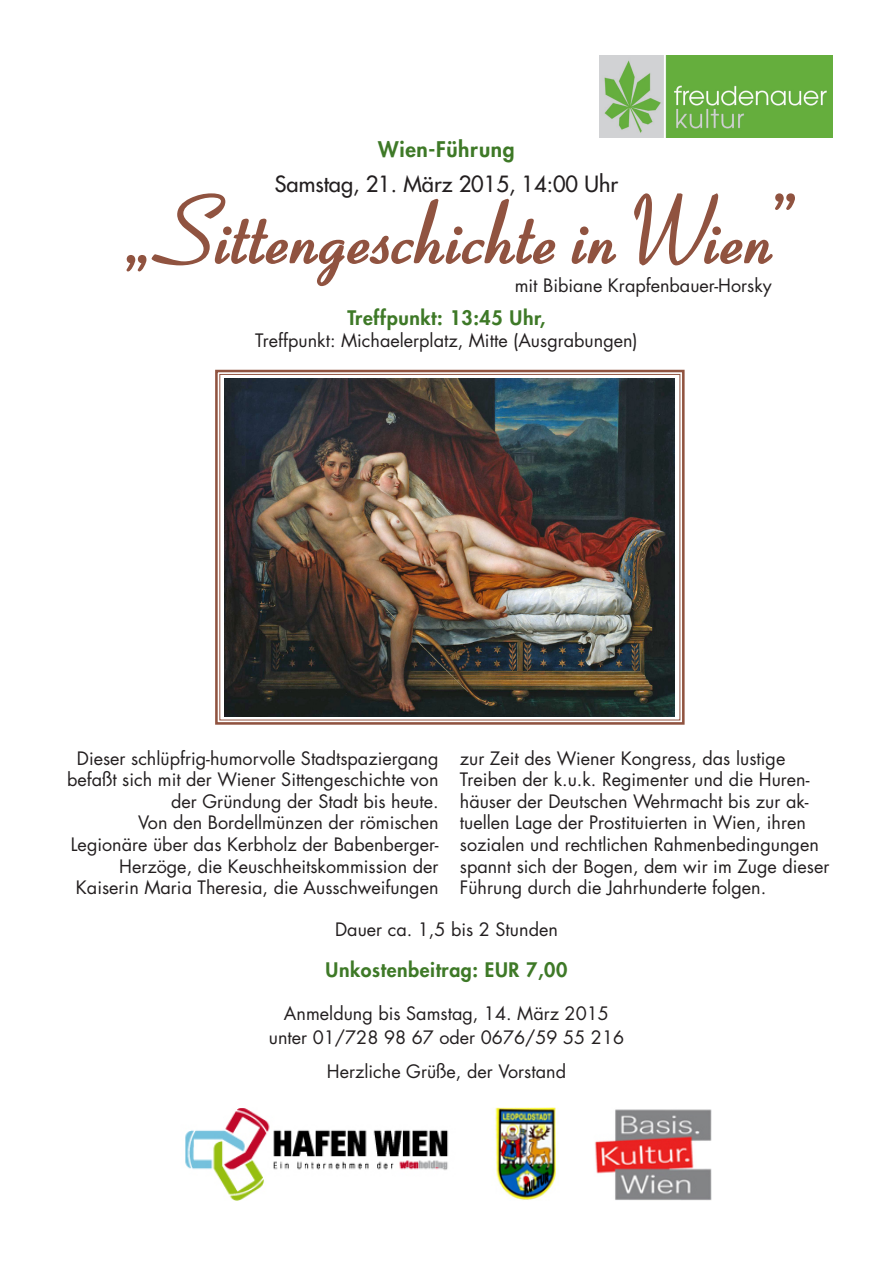
<style>
.page{position:relative;width:893px;height:1263px;background:#fff}
.page>*{position:absolute;margin:0;border:0;box-sizing:border-box;transform-origin:0 0}
.t1{font:91.5px "HUNTSON Bold";color:#905340}
.t2{font:21.75px "Futura LT";color:#231f20}
.t3{font:800 21px "Futura LT";letter-spacing:.03em;color:#3e7927}
.t4{font:800 19.5px "Futura LT";letter-spacing:.03em;color:#3e7927}
.t5{font:18px/21.6px "Futura LT";color:#231f20;text-align:right}
</style>
<div class="page">
<img style="left:215px;top:369px;width:470px;height:356px">
<img style="left:600px;top:55px;width:232px;height:82px">
<img style="left:185px;top:1108px;width:527px;height:92px">
<p class="t3" style="left:378px;top:136px;width:138px">Wien-Führung</p>
<p class="t2" style="left:275px;top:170px;width:345px">Samstag, 21. März 2015, 14:00 Uhr</p>
<p class="t1" style="left:117px;top:174px;width:660px">„Sittengeschichte in Wien”</p>
<p class="t5" style="left:515px;top:275px;width:259px">mit Bibiane Krapfenbauer-Horsky</p>
<p class="t4" style="left:347px;top:305px;width:200px">Treffpunkt: 13:45 Uhr,</p>
<p class="t5" style="left:255px;top:330px;width:384px">Treffpunkt: Michaelerplatz, Mitte (Ausgrabungen)</p>
<p class="t5" style="left:67px;top:747px;width:373px">Dieser schlüpfrig-humorvolle Stadtspaziergang befaßt sich mit der Wiener Sittengeschichte von der Gründung der Stadt bis heute.<br>Von den Bordellmünzen der römischen</p>
<p class="t5" style="left:71px;top:834px;width:369px">Legionäre über das Kerbholz der Babenberger-<br>Herzöge, die Keuschheitskommission der<br>Kaiserin Maria Theresia, die Ausschweifungen</p>
<p class="t5" style="left:460px;top:747px;width:327px">zur Zeit des Wiener Kongress, das lustige</p>
<p class="t5" style="left:460px;top:769px;width:371px;text-align:left">Treiben der k.u.k. Regimenter und die Huren&shy;häuser der Deutschen Wehrmacht bis zur ak&shy;tuellen Lage der Prostituierten in Wien, ihren sozialen und rechtlichen Rahmenbedingungen spannt sich der Bogen, dem wir im Zuge dieser Führung durch die Jahrhunderte folgen.</p>
<p class="t5" style="left:335px;top:919px;width:224px">Dauer ca. 1,5 bis 2 Stunden</p>
<p class="t4" style="left:326px;top:956px;width:243px">Unkostenbeitrag: EUR 7,00</p>
<p class="t5" style="left:284px;top:1003px;width:326px">Anmeldung bis Samstag, 14. März 2015</p>
<p class="t5" style="left:269px;top:1027px;width:357px">unter 01/728 98 67 oder 0676/59 55 216</p>
<p class="t5" style="left:327px;top:1060px;width:241px">Herzliche Grüße, der Vorstand</p>
</div>
